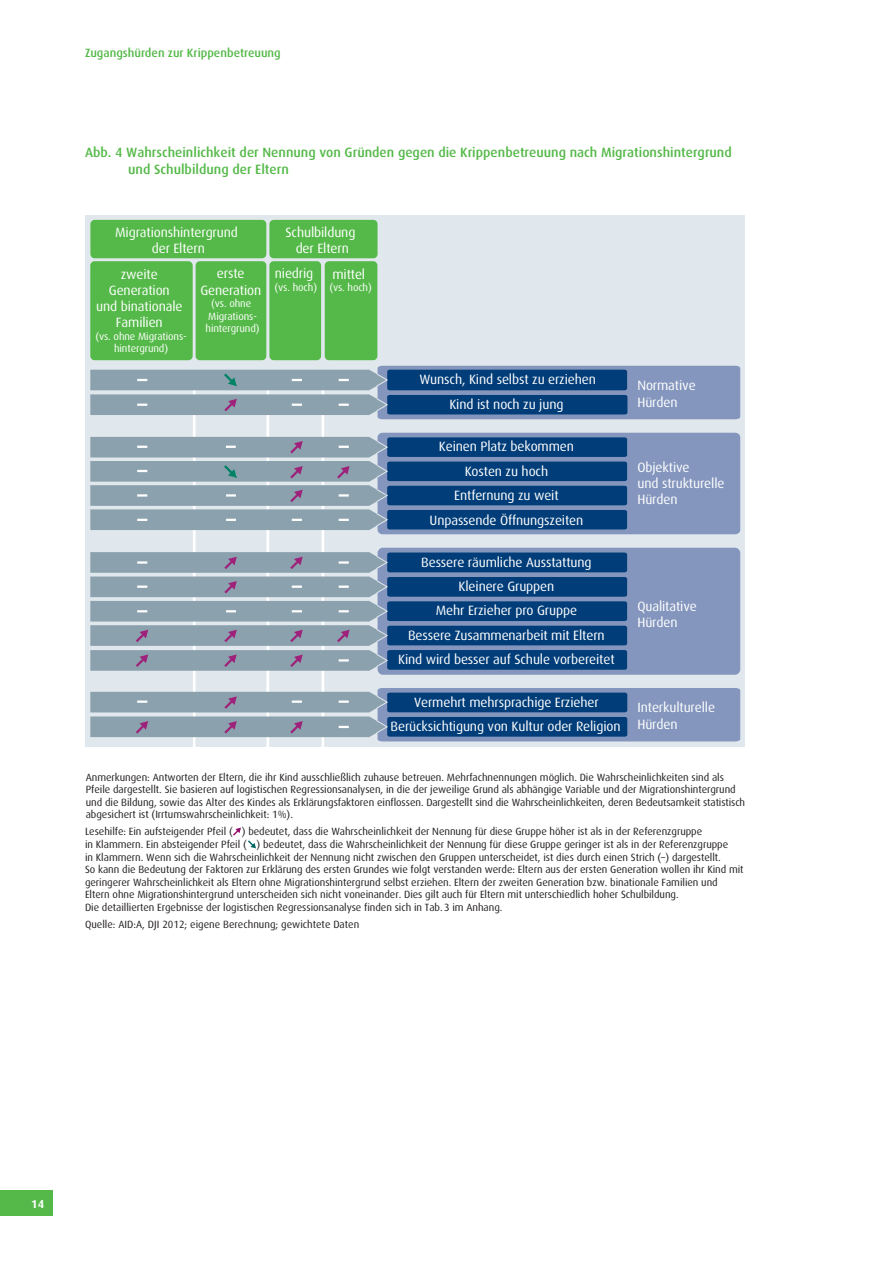
<style>
.page{position:relative;width:893px;height:1263px;background:#fff}
.page>*{position:absolute;margin:0;border:0;box-sizing:border-box;transform-origin:0 0}
.t1{font:13.5px/16.2px "Dax Turk";letter-spacing:-.01em;color:#fff;text-align:center}
.t2{font:500 13.5px/16.2px "Dax Turk";color:#54b948}
.t3{font:500 12px "Dax CE";color:#54b948}
.t4{font:700 11.4px "Dax CE";color:#fff}
.t5{font:10.5px/12.6px "Dax Turk";letter-spacing:-.005em;color:#231f20}
.t6{font:10.5px/12.6px "Dax Turk";letter-spacing:-.01em;color:#fff;text-align:center}
</style>
<div class="page">
<div style="left:0;top:1191px;width:53px;height:25px;background:#54b948"></div>
<div style="left:86px;top:215px;width:659px;height:532px;background:#e1e8ed"></div>
<hr style="left:266px;top:377px;width:3px;height:385px;background:#fff">
<hr style="left:322px;top:377px;width:2px;height:385px;background:#fff">
<hr style="left:193px;top:378px;width:3px;height:384px;background:#fff">
<div style="left:378px;top:433px;width:362px;height:101px;background:#8496bd;border-radius:5px"></div>
<div style="left:378px;top:548px;width:362px;height:127px;background:#8496bd;border-radius:5px"></div>
<div style="left:325px;top:261px;width:52px;height:99px;background:#54b948;border-radius:4px"></div>
<div style="left:269px;top:261px;width:52px;height:99px;background:#54b948;border-radius:4px"></div>
<div style="left:196px;top:261px;width:70px;height:99px;background:#54b948;border-radius:4px"></div>
<div style="left:269px;top:220px;width:109px;height:38px;background:#54b948;border-radius:4px"></div>
<div style="left:90px;top:220px;width:176px;height:38px;background:#54b948;border-radius:4px"></div>
<div style="left:90px;top:261px;width:103px;height:99px;background:#54b948;border-radius:4px"></div>
<svg style="left:248px;top:840px;width:8px;height:8px"></svg>
<svg style="left:233px;top:827px;width:8px;height:9px"></svg>
<svg style="left:90px;top:366px;width:650px;height:53px;background:#6b89a9"></svg>
<svg style="left:90px;top:437px;width:537px;height:93px;background:#5c7f9f"></svg>
<svg style="left:90px;top:552px;width:537px;height:119px;background:#5e80a0"></svg>
<svg style="left:90px;top:688px;width:650px;height:53px;background:#6c89aa"></svg>
<p class="t3" style="left:85px;top:47px;width:197px">Zugangshürden zur Krippenbetreuung</p>
<p class="t2" style="left:128px;top:145px;width:605px;text-indent:-43px">Abb. 4 Wahrscheinlichkeit der Nennung von Gründen gegen die Krippenbetreuung nach Migrationshintergrund und Schulbildung der Eltern</p>
<p class="t1" style="left:115px;top:225px;width:124px">Migrationshintergrund der Eltern</p>
<p class="t1" style="left:96px;top:266px;width:88px">zweite<br>Generation<br>und binationale<br>Familien</p>
<p class="t6" style="left:95px;top:330px;width:93px">(vs. ohne Migrations&shy;hintergrund)</p>
<p class="t1" style="left:200px;top:264px;width:62px">erste<br>Generation</p>
<p class="t6" style="left:206px;top:296px;width:56px">(vs. ohne<br>Migrations&shy;hintergrund)</p>
<p class="t1" style="left:200px;top:266px;width:62px">erste<br>Generation</p>
<p class="t6" style="left:206px;top:298px;width:56px">(vs. ohne<br>Migrations&shy;hintergrund)</p>
<p class="t1" style="left:285px;top:225px;width:71px">Schulbildung der Eltern</p>
<p class="t1" style="left:275px;top:266px;width:40px">niedrig</p>
<p class="t6" style="left:275px;top:282px;width:44px">(vs. hoch)</p>
<p class="t1" style="left:332px;top:264px;width:34px">mittel</p>
<p class="t6" style="left:329px;top:279px;width:44px">(vs. hoch)</p>
<p class="t1" style="left:332px;top:266px;width:34px">mittel</p>
<p class="t6" style="left:329px;top:282px;width:44px">(vs. hoch)</p>
<p class="t1" style="left:419px;top:368px;width:178px;line-height:24.6px">Wunsch, Kind selbst zu erziehen<br>Kind ist noch zu jung</p>
<p class="t1" style="left:430px;top:435px;width:155px;line-height:24.5px">Keinen Platz bekommen<br>Kosten zu hoch<br>Entfernung zu weit<br>Unpassende Öffnungszeiten</p>
<p class="t1" style="left:421px;top:551px;width:172px;line-height:24.2px">Bessere räumliche Ausstattung<br>Kleinere Gruppen<br>Mehr Erzieher pro Gruppe</p>
<p class="t1" style="left:398px;top:623px;width:218px;line-height:24.3px">Bessere Zusammenarbeit mit Eltern<br>Kind wird besser auf Schule vorbereitet</p>
<p class="t1" style="left:391px;top:690px;width:231px;line-height:24.2px">Vermehrt mehrsprachige Erzieher<br>Berücksichtigung von Kultur oder Religion</p>
<p class="t1" style="left:637px;top:378px;width:60px;text-align:left">Normative<br>Hürden</p>
<p class="t1" style="left:637px;top:460px;width:89px;text-align:left">Objektive<br>und strukturelle<br>Hürden</p>
<p class="t1" style="left:637px;top:599px;width:61px;text-align:left">Qualitative<br>Hürden</p>
<p class="t1" style="left:637px;top:700px;width:79px;text-align:left">Interkulturelle<br>Hürden</p>
<p class="t5" style="left:86px;top:771px;width:661px">Anmerkungen: Antworten der Eltern, die ihr Kind ausschließlich zuhause betreuen. Mehrfachnennungen möglich. Die Wahrscheinlichkeiten sind als Pfeile dargestellt. Sie basieren auf logistischen Regressionsanalysen, in die der jeweilige Grund als abhängige Variable und der Migrationshintergrund und die Bildung, sowie das Alter des Kindes als Erklärungsfaktoren einflossen. Dargestellt sind die Wahrscheinlichkeiten, deren Bedeutsamkeit statistisch abgesichert ist (Irrtumswahrscheinlichkeit: 1%).</p>
<p class="t5" style="left:85px;top:826px;width:660px">Lesehilfe: Ein aufsteigender Pfeil ( ) bedeutet, dass die Wahrscheinlichkeit der Nennung für diese Gruppe höher ist als in der Referenzgruppe<br>in Klammern. Ein absteigender Pfeil ( ) bedeutet, dass die Wahrscheinlichkeit der Nennung für diese Gruppe geringer ist als in der Referenzgruppe<br>in Klammern. Wenn sich die Wahrscheinlichkeit der Nennung nicht zwischen den Gruppen unterscheidet, ist dies durch einen Strich (–) dargestellt.<br>So kann die Bedeutung der Faktoren zur Erklärung des ersten Grundes wie folgt verstanden werde: Eltern aus der ersten Generation wollen ihr Kind mit geringerer Wahrscheinlichkeit als Eltern ohne Migrationshintergrund selbst erziehen. Eltern der zweiten Generation bzw. binationale Familien und Eltern ohne Migrationshintergrund unterscheiden sich nicht voneinander. Dies gilt auch für Eltern mit unterschiedlich hoher Schulbildung.<br>Die detaillierten Ergebnisse der logistischen Regressionsanalyse finden sich in Tab.3 im Anhang.</p>
<p class="t5" style="left:85px;top:918px;width:276px">Quelle: AID:A, DJI 2012; eigene Berechnung; gewichtete Daten</p>
<p class="t4" style="left:31px;top:1198px;width:14px">14</p>
</div>
